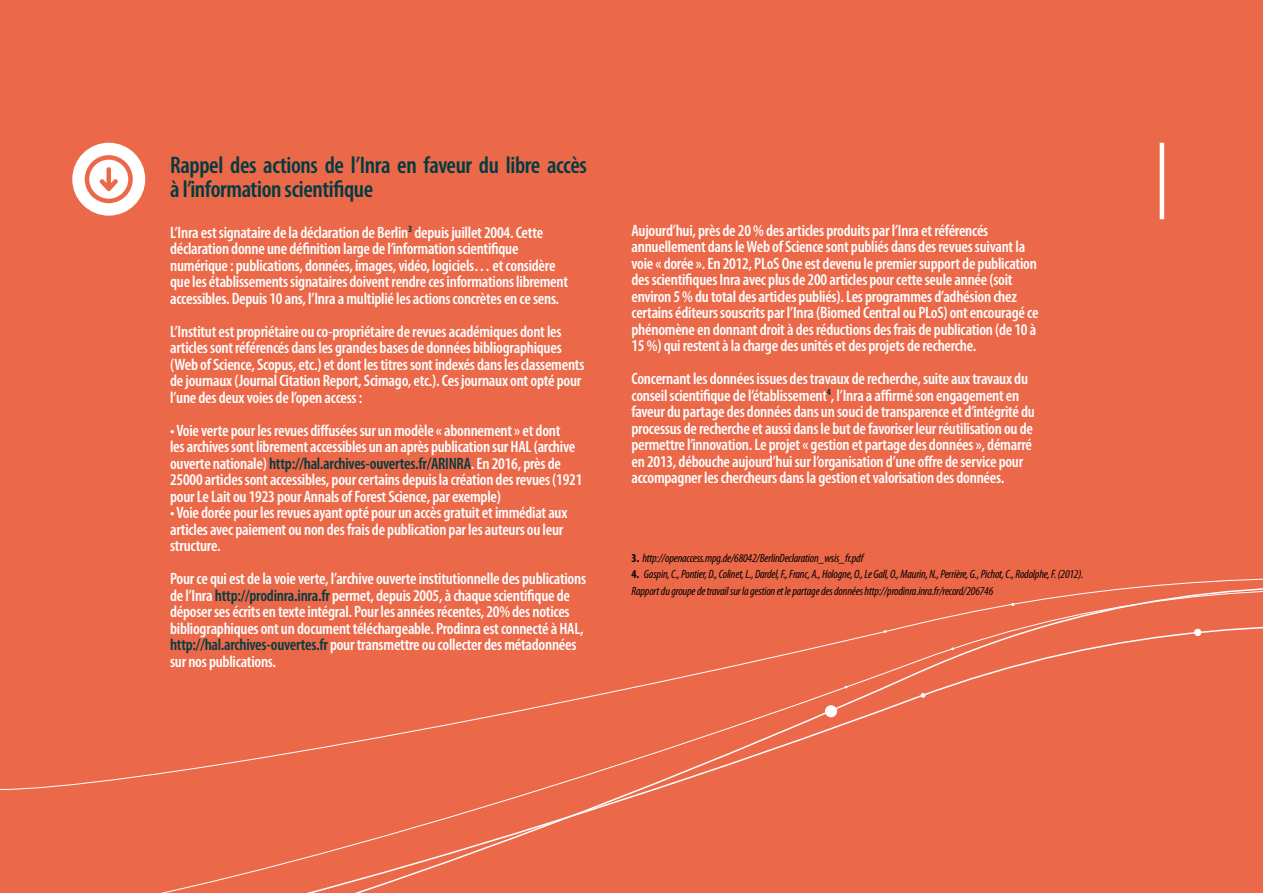
<style>
.page{position:relative;width:1263px;height:893px;background:#eb6849}
.page>*{position:absolute;margin:0;border:0;box-sizing:border-box;transform-origin:0 0}
.t1{font:600 condensed 24px/24px "Myriad Pro";letter-spacing:-.015em;color:#033b41}
.t2{font:600 condensed 16.5px/16.5px "Myriad Pro";letter-spacing:-.015em;color:#fff}
.t3{font:italic condensed 12px/16.5px "Myriad Pro";letter-spacing:-.015em;color:#000}
.s1{color:#033b41}
.s2{font-weight:700;font-style:normal}
</style>
<div class="page">
<svg style="left:161px;top:790px;width:494px;height:103px"></svg>
<svg style="left:0;top:578px;width:1263px;height:212px"></svg>
<div style="left:825px;top:705px;width:12px;height:12px;background:#fff;border-radius:50%"></div>
<svg style="left:921px;top:693px;width:4px;height:5px"></svg>
<div style="left:1194px;top:629px;width:7px;height:7px;background:#fff;border-radius:50%"></div>
<hr style="left:1160px;top:143px;width:4px;height:76px;background:#fff">
<div style="left:72px;top:143px;width:73px;height:73px;background:#fff;border-radius:50%"></div>
<svg style="left:85px;top:155px;width:48px;height:48px"></svg>
<h1 class="t1" style="left:170px;top:154px;width:418px">Rappel des actions de l’Inra en faveur du libre accès à l’information scientifique</h1>
<p class="t2" style="left:170px;top:224px;width:399px">L’Inra est signataire de la déclaration de Berlin<sup>3</sup> depuis juillet 2004. Cette déclaration donne une définition large de l’information scientifique numérique : publications, données, images, vidéo, logiciels… et considère que les établissements signataires doivent rendre ces informations librement accessibles. Depuis 10 ans, l’Inra a multiplié les actions concrètes en ce sens.</p>
<p class="t2" style="left:170px;top:323px;width:416px">L’Institut est propriétaire ou co-propriétaire de revues académiques dont les articles sont référencés dans les grandes bases de données bibliographiques (Web of Science, Scopus, etc.) et dont les titres sont indexés dans les classements de journaux (Journal Citation Report, Scimago, etc.). Ces journaux ont opté pour l’une des deux voies de l’open access :</p>
<p class="t2" style="left:170px;top:422px;width:414px">• Voie verte pour les revues diffusées sur un modèle « abonnement » et dont<br>les archives sont librement accessibles un an après publication sur HAL (archive ouverte nationale) <span class="s1">http://hal.archives-ouvertes.fr/ARINRA</span>. En 2016, près de 25000 articles sont accessibles, pour certains depuis la création des revues (1921 pour Le Lait ou 1923 pour Annals of Forest Science, par exemple)</p>
<p class="t2" style="left:170px;top:505px;width:399px">• Voie dorée pour les revues ayant opté pour un accès gratuit et immédiat aux articles avec paiement ou non des frais de publication par les auteurs ou leur structure.</p>
<p class="t2" style="left:170px;top:571px;width:417px">Pour ce qui est de la voie verte, l’archive ouverte institutionnelle des publications de l’Inra <span class="s1">http://prodinra.inra.fr</span> permet, depuis 2005, à chaque scientifique de déposer ses écrits en texte intégral. Pour les années récentes, 20% des notices bibliographiques ont un document téléchargeable. Prodinra est connecté à HAL, <span class="s1">http://hal.archives-ouvertes.fr</span> pour transmettre ou collecter des métadonnées sur nos publications.</p>
<p class="t2" style="left:631px;top:222px;width:408px">Aujourd’hui, près de 20 % des articles produits par l’Inra et référencés annuellement dans le Web of Science sont publiés dans des revues suivant la voie « dorée ». En 2012, PLoS One est devenu le premier support de publication des scientifiques Inra avec plus de 200 articles pour cette seule année (soit environ 5 % du total des articles publiés). Les programmes d’adhésion chez certains éditeurs souscrits par l’Inra (Biomed Central ou PLoS) ont encouragé ce phénomène en donnant droit à des réductions des frais de publication (de 10 à 15 %) qui restent à la charge des unités et des projets de recherche.</p>
<p class="t2" style="left:631px;top:371px;width:405px">Concernant les données issues des travaux de recherche, suite aux travaux du conseil scientifique de l’établissement<sup>4</sup>, l’Inra a affirmé son engagement en faveur du partage des données dans un souci de transparence et d’intégrité du processus de recherche et aussi dans le but de favoriser leur réutilisation ou de permettre l’innovation. Le projet « gestion et partage des données », démarré en 2013, débouche aujourd’hui sur l’organisation d’une offre de service pour accompagner les chercheurs dans la gestion et valorisation des données.</p>
<p class="t3" style="left:631px;top:550px;width:233px"><span class="s2">3.</span> http://openaccess.mpg.de/68042/BerlinDeclaration_wsis_fr.pdf</p>
<p class="t3" style="left:631px;top:566px;width:454px"><span class="s2">4.</span> Gaspin, C., Pontier, D., Colinet, L., Dardel, F., Franc, A., Hologne, O., Le Gall, O., Maurin, N., Perrière, G., Pichot, C., Rodolphe, F. (2012).<br>Rapport du groupe de travail sur la gestion et le partage des données http://prodinra.inra.fr/record/206746</p>
</div>
